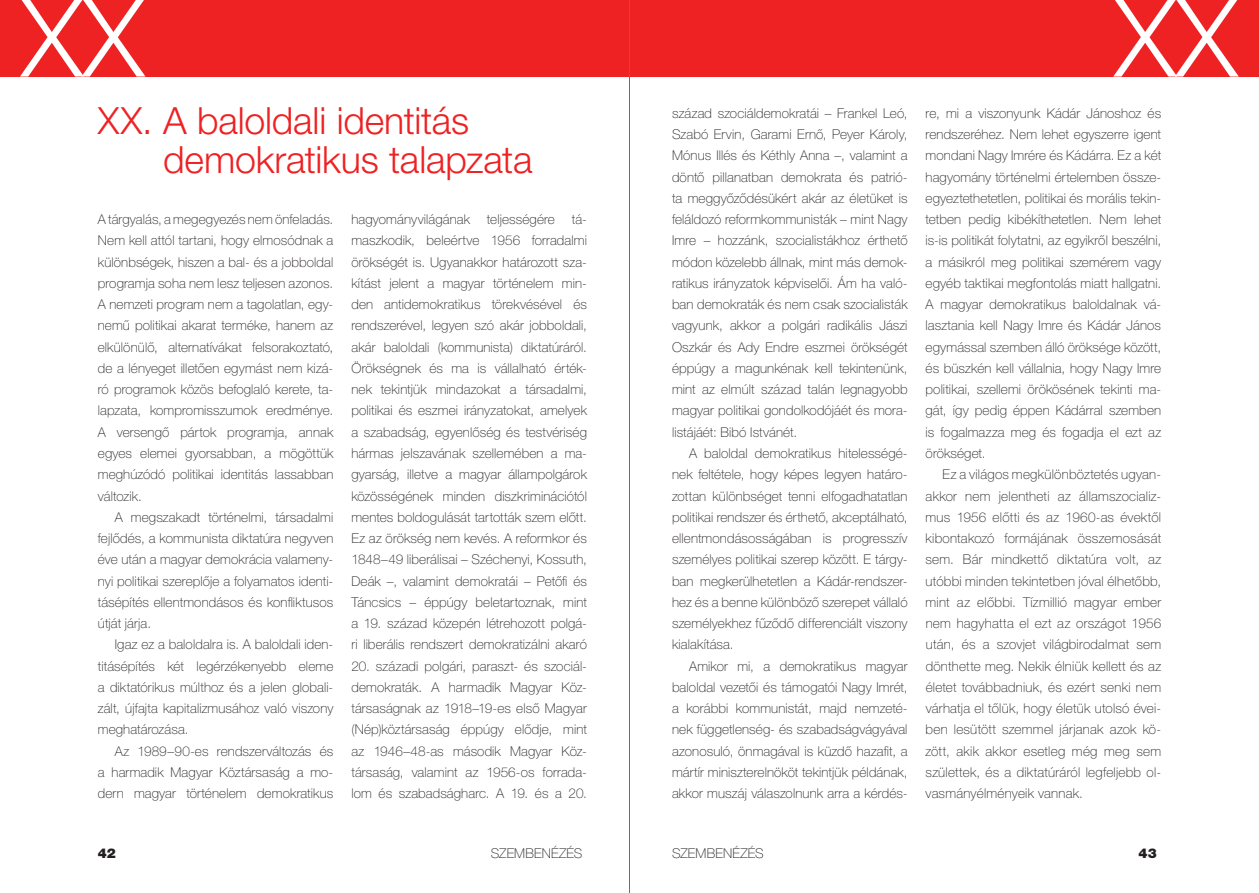
<style>
.page{position:relative;width:1259px;height:893px;background:#fff}
.page>*{position:absolute;margin:0;border:0;box-sizing:border-box;transform-origin:0 0}
.t1{font:107.25px "Helvetica Neue LT Std Lt HU";color:#fff}
.t2{font:37.5px/39px "Helvetica Neue LT Std Lt HU";letter-spacing:-.005em;color:#ee2123}
.t3{font:13.5px/21.3px "Helvetica Neue LT Std Th HU";letter-spacing:.01em;color:#231f20;text-align:justify}
.t4{font:13.5px "Helvetica Neue LT Std Blk HU";color:#231f20}
</style>
<div class="page">
<div style="left:0;top:0;width:629px;height:77px;background:#ee2123"></div>
<div style="left:629px;top:0;width:630px;height:77px;background:#ee2123"></div>
<hr style="left:629px;top:0;width:1px;height:893px;background:#6c6d70">
<h1 class="t1" style="left:21px;top:-27px;width:125px">XX</h1>
<h1 class="t1" style="left:1114px;top:-27px;width:125px">XX</h1>
<h2 class="t2" style="left:163px;top:101px;width:371px;text-indent:-65px">XX. A baloldali identitás demokratikus talapzata</h2>
<p class="t3" style="left:98px;top:209px;width:237px">A tárgyalás, a megegyezés nem önfeladás.<br>Nem kell attól tartani, hogy elmosódnak a különbségek, hiszen a bal- és a jobboldal programja soha nem lesz teljesen azonos.<br>A nemzeti program nem a tagolatlan, egy&shy;nemű politikai akarat terméke, hanem az elkülönülő, alternatívákat felsorakoztató, de a lényeget illetően egymást nem kizá&shy;ró programok közös befoglaló kerete, ta&shy;lapzata, kompromisszumok eredménye.<br>A versengő pártok programja, annak egyes elemei gyorsabban, a mögöttük meghúzódó politikai identitás lassabban változik.</p>
<p class="t3" style="left:98px;top:506px;width:237px;text-indent:17px">A megszakadt történelmi, társadalmi fejlődés, a kommunista diktatúra negyven éve után a magyar demokrácia valamen - nyi politikai szereplője a folyamatos identi&shy;tásépítés ellentmondásos és konfliktusos útját járja.</p>
<p class="t3" style="left:98px;top:634px;width:237px;text-indent:17px">Igaz ez a baloldalra is. A baloldali iden&shy;titásépítés két legérzékenyebb eleme a diktatórikus múlthoz és a jelen globali&shy;zált, újfajta kapitalizmusához való viszony meghatározása.</p>
<p class="t3" style="left:98px;top:740px;width:237px;text-indent:17px">Az 1989–90-es rendszerváltozás és a harmadik Magyar Köztársaság a mo&shy;dern magyar történelem demokratikus</p>
<p class="t3" style="left:351px;top:209px;width:237px;text-indent:220px">tá&shy;maszkodik, beleértve 1956 forradalmi örökségét is. Ugyanakkor határozott sza&shy;kítást jelent a magyar történelem min&shy;den antidemokratikus törekvésével és rendszerével, legyen szó akár jobboldali, akár baloldali (kommunista) diktatúráról.<br>Örökségnek és ma is vállalható érték&shy;nek tekintjük mindazokat a társadalmi, politikai és eszmei irányzatokat, amelyek a szabadság, egyenlőség és testvériség hármas jelszavának szellemében a ma&shy;gyarság, illetve a magyar állampolgárok közösségének minden diszkriminációtól mentes boldogulását tartották szem előtt.<br>Ez az örökség nem kevés. A reformkor és 1848–49 liberálisai – Széchenyi, Kossuth, Deák –, valamint demokratái – Petőfi és Táncsics – éppúgy beletartoznak, mint a 19. század közepén létrehozott polgá&shy;ri liberális rendszert demokratizálni akaró</p>
<p class="t3" style="left:351px;top:655px;width:237px">20. századi polgári, paraszt- és szociál&shy;demokraták. A harmadik Magyar Köz&shy;társaságnak az 1918–19-es első Magyar (Nép)köztársaság éppúgy elődje, mint az 1946–48-as második Magyar Köz&shy;társaság, valamint az 1956-os forrada&shy;lom és szabadságharc. A 19. és a 20.</p>
<p class="t3" style="left:351px;top:209px;width:120px">hagyományvilágának</p>
<p class="t3" style="left:487px;top:209px;width:69px">teljességére</p>
<p class="t3" style="left:672px;top:102px;width:237px">század szociáldemokratái – Frankel Leó, Szabó Ervin, Garami Ernő, Peyer Károly, Mónus Illés és Kéthly Anna –, valamint a döntő pillanatban demokrata és patrió&shy;ta meggyőződésükért akár az életüket is feláldozó reformkommunisták – mint Nagy Imre – hozzánk, szocialistákhoz érthető módon közelebb állnak, mint más demok&shy;ratikus irányzatok képviselői. Ám ha való&shy;ban demokraták és nem csak szocialisták vagyunk, akkor a polgári radikális Jászi Oszkár és Ady Endre eszmei örökségét éppúgy a magunkénak kell tekintenünk, mint az elmúlt század talán legnagyobb magyar politikai gondolkodójáét és mora&shy;listájáét: Bibó Istvánét.</p>
<p class="t3" style="left:672px;top:442px;width:237px;text-indent:17px">A baloldal demokratikus hitelességé&shy;nek feltétele, hogy képes legyen határo&shy;zottan különbséget tenni elfogadhatatlan politikai rendszer és érthető, akceptálható, ellentmondásosságában is progresszív személyes politikai szerep között. E tárgy&shy;ban megkerülhetetlen a Kádár-rendszer&shy;hez és a benne különböző szerepet vállaló személyekhez fűződő differenciált viszony kialakítása.</p>
<p class="t3" style="left:672px;top:655px;width:237px;text-indent:17px">Amikor mi, a demokratikus magyar baloldal vezetői és támogatói Nagy Imrét, a korábbi kommunistát, majd nemzeté&shy;nek függetlenség- és szabadságvágyával azonosuló, önmagával is küzdő hazafit, a mártír miniszterelnököt tekintjük példának, akkor muszáj válaszolnunk arra a kérdés-</p>
<p class="t3" style="left:925px;top:102px;width:237px">re, mi a viszonyunk Kádár Jánoshoz és rendszeréhez. Nem lehet egyszerre igent mondani Nagy Imrére és Kádárra. Ez a két hagyomány történelmi értelemben össze&shy;egyeztethetetlen, politikai és morális tekin&shy;tetben pedig kibékíthetetlen. Nem lehet is-is politikát folytatni, az egyikről beszélni, a másikról meg politikai szemérem vagy egyéb taktikai megfontolás miatt hallgatni.<br>A magyar demokratikus baloldalnak vá&shy;lasztania kell Nagy Imre és Kádár János egymással szemben álló öröksége között, és büszkén kell vállalnia, hogy Nagy Imre politikai, szellemi örökösének tekinti ma&shy;gát, így pedig éppen Kádárral szemben is fogalmazza meg és fogadja el ezt az örökséget.</p>
<p class="t3" style="left:925px;top:464px;width:237px;text-align:left;text-indent:17px">Ez a világos megkülönböztetés ugyan&shy;akkor nem jelentheti az államszocializ&shy;mus 1956 előtti és az 1960-as évektől kibontakozó formájának összemosását sem. Bár mindkettő diktatúra volt, az utóbbi minden tekintetben jóval élhetőbb, mint az előbbi. Tízmillió magyar ember nem hagyhatta el ezt az országot 1956 után, és a szovjet világbirodalmat sem dönthette meg. Nekik élniük kellett és az életet továbbadniuk, és ezért senki nem várhatja el tőlük, hogy életük utolsó évei&shy;ben lesütött szemmel járjanak azok kö&shy;zött, akik akkor esetleg még meg sem születtek, és a diktatúráról legfeljebb ol&shy;vasmányélményeik vannak.</p>
<p class="t4" style="left:98px;top:846px;width:20px">42</p>
<p class="t3" style="left:491px;top:843px;width:91px">Szemb en ézés</p>
<p class="t3" style="left:672px;top:843px;width:89px">Szemb en ézés</p>
<p class="t4" style="left:1138px;top:846px;width:20px">43</p>
</div>
